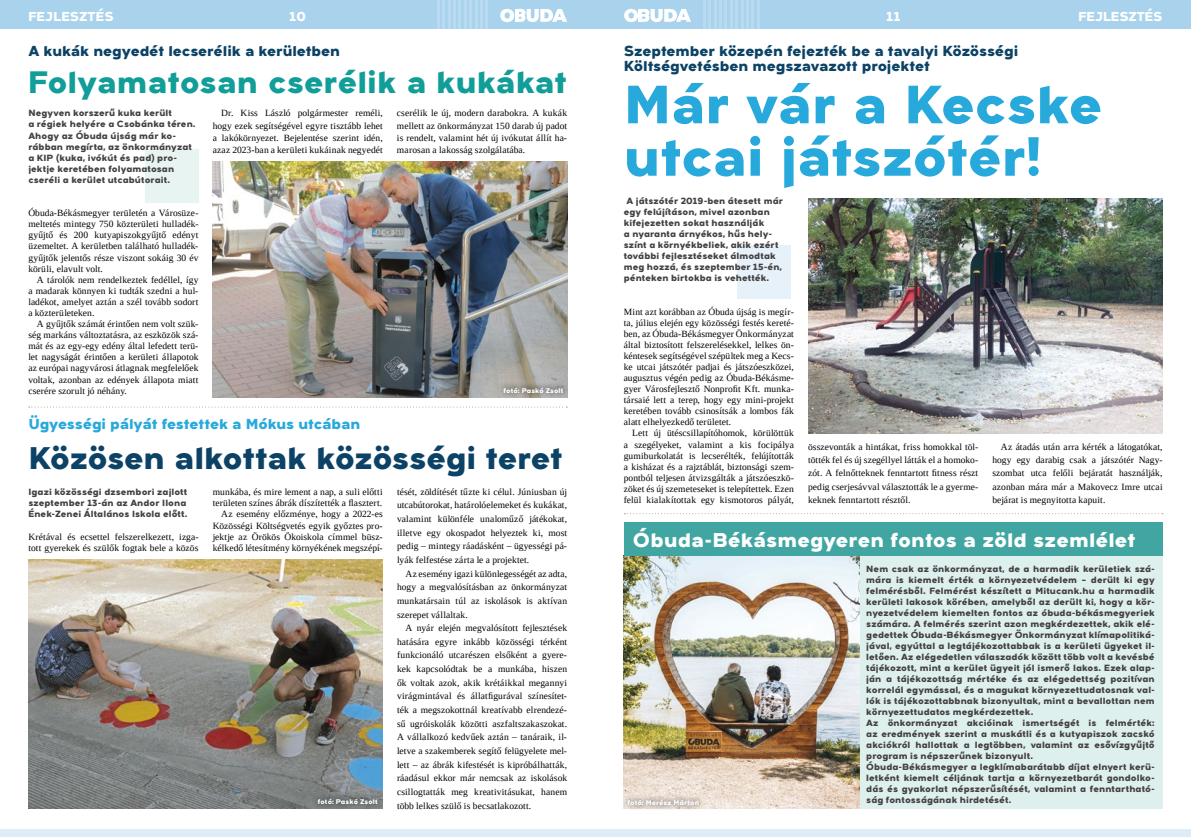
<style>
.page{position:relative;width:1191px;height:837px;background:#fff}
.page>*{position:absolute;margin:0;border:0;box-sizing:border-box;transform-origin:0 0}
.t1{font:800 53.7px/52.4px "Arkibal Display";letter-spacing:-.01em;color:#28a9dc}
.t2{font:800 31.2px "Arkibal Display";letter-spacing:-.01em;color:#0b4265}
.t3{font:800 31px "Arkibal Display";color:#119e99}
.t4{font:800 20px "Arkibal Display";letter-spacing:.005em;color:#fff}
.t5{font:800 14.5px/14.5px "Arkibal Display";letter-spacing:-.01em;color:#0b4265}
.t6{font:800 14.5px "Arkibal Display";letter-spacing:-.01em;color:#28a9dc}
.t7{font:800 13px "Arkibal Display";letter-spacing:-.02em;color:#fff}
.t8{font:9.5px/11.1px "Liberation Serif";letter-spacing:.01em;color:#000;text-align:justify}
.t9{font:800 9px/11px "Arkibal";letter-spacing:.005em;color:#444141}
.t10{font:800 6.8px "Arkibal";letter-spacing:.015em;color:#fff}
</style>
<div class="page">
<div style="left:145px;top:149px;width:53px;height:54px;background:#e7f4f2"></div>
<div style="left:737px;top:245px;width:54px;height:54px;background:#e6f1f9"></div>
<div style="left:595px;top:0;width:596px;height:29px;background:#a9d2ed"></div>
<div style="left:0;top:0;width:597px;height:29px;background:#a9d2ed"></div>
<svg style="left:624px;top:9px;width:67px;height:13px"></svg>
<svg style="left:500px;top:9px;width:67px;height:13px"></svg>
<hr style="left:703px;top:0;width:3px;height:29px;background:#fff">
<hr style="left:708px;top:0;width:3px;height:29px;background:#fff">
<hr style="left:714px;top:0;width:2px;height:29px;background:#fff">
<hr style="left:719px;top:0;width:3px;height:29px;background:#fff">
<hr style="left:724px;top:0;width:3px;height:29px;background:#fff">
<hr style="left:730px;top:0;width:3px;height:29px;background:#fff">
<hr style="left:735px;top:0;width:3px;height:29px;background:#fff">
<hr style="left:740px;top:0;width:3px;height:29px;background:#fff">
<hr style="left:746px;top:0;width:3px;height:29px;background:#fff">
<hr style="left:751px;top:0;width:3px;height:29px;background:#fff">
<hr style="left:757px;top:0;width:2px;height:29px;background:#fff">
<hr style="left:458px;top:0;width:3px;height:29px;background:#fff">
<hr style="left:453px;top:0;width:3px;height:29px;background:#fff">
<hr style="left:448px;top:0;width:2px;height:29px;background:#fff">
<hr style="left:442px;top:0;width:3px;height:29px;background:#fff">
<hr style="left:437px;top:0;width:3px;height:29px;background:#fff">
<hr style="left:464px;top:0;width:3px;height:29px;background:#fff">
<hr style="left:469px;top:0;width:3px;height:29px;background:#fff">
<hr style="left:475px;top:0;width:2px;height:29px;background:#fff">
<hr style="left:480px;top:0;width:3px;height:29px;background:#fff">
<hr style="left:485px;top:0;width:3px;height:29px;background:#fff">
<div style="left:596px;top:829px;width:595px;height:7px;background:#deecf7"></div>
<div style="left:0;top:829px;width:596px;height:7px;background:#deecf7"></div>
<img style="left:213px;top:162px;width:354px;height:235px">
<svg style="left:29px;top:406px;width:538px;height:1px"></svg>
<img style="left:28px;top:559px;width:355px;height:249px">
<div style="left:312px;top:792px;width:71px;height:17px;background:#000;opacity:.75"></div>
<div style="left:498px;top:381px;width:71px;height:17px;background:#000;opacity:.75"></div>
<img style="left:808px;top:198px;width:354px;height:235px">
<svg style="left:624px;top:513px;width:539px;height:1px"></svg>
<div style="left:624px;top:539px;width:538px;height:269px;background:#def0ee"></div>
<img style="left:624px;top:555px;width:235px;height:253px">
<div style="left:624px;top:522px;width:538px;height:33px;background:#41a6a2"></div>
<div style="left:621px;top:793px;width:84px;height:18px;background:#000;opacity:.75"></div>
<h3 class="t7" style="left:28px;top:7px;width:87px">FEJLESZTÉS</h3>
<h3 class="t7" style="left:289px;top:7px;width:18px">10</h3>
<h3 class="t7" style="left:886px;top:7px;width:16px">11</h3>
<h3 class="t7" style="left:1078px;top:7px;width:86px">FEJLESZTÉS</h3>
<h3 class="t5" style="left:28px;top:43px;width:313px">A kukák negyedét lecserélik a kerületben</h3>
<h3 class="t3" style="left:28px;top:59px;width:540px">Folyamatosan cserélik a kukákat</h3>
<p class="t9" style="left:28px;top:107px;width:169px">Negyven korszerű kuka került<br>a régiek helyére a Csobánka téren.<br>Ahogy az Óbuda újság már ko&shy;rábban megírta, az önkormányzat a KIP (kuka, ivókút és pad) pro&shy;jektje keretében folyamatosan cseréli a kerület utcabútorait.</p>
<p class="t8" style="left:28px;top:207px;width:172px">Óbuda-Békásmegyer területén a Városüze&shy;meltetés mintegy 750 közterületi hulladék&shy;gyűjtő és 200 kutyapiszokgyűjtő edényt üzemeltet. A kerületben található hulladék&shy;gyűjtők jelentős része viszont sokáig 30 év körüli, elavult volt.</p>
<p class="t8" style="left:28px;top:274px;width:172px;text-indent:9px">A tárolók nem rendelkeztek fedéllel, így a madarak könnyen ki tudták szedni a hul&shy;ladékot, amelyet aztán a szél tovább sodort a közterületeken.</p>
<p class="t8" style="left:28px;top:318px;width:172px;text-indent:9px">A gyűjtők számát érintően nem volt szük&shy;ség markáns változtatásra, az eszközök szá&shy;mát és az egy-egy edény által lefedett terü&shy;let nagyságát érintően a kerületi állapotok az európai nagyvárosi átlagnak megfelelőek voltak, azonban az edények állapota miatt cserére szorult jó néhány.</p>
<p class="t8" style="left:213px;top:107px;width:172px;line-height:12.3px;text-indent:9px">Dr. Kiss László polgármester reméli, hogy ezek segítségével egyre tisztább lehet a lakókörnyezet. Bejelentése szerint idén, azaz 2023-ban a kerületi kukáinak negyedét</p>
<p class="t8" style="left:397px;top:107px;width:172px;line-height:12.3px">cserélik le új, modern darabokra. A kukák mellett az önkormányzat 150 darab új padot is rendelt, valamint hét új ivókutat állít ha&shy;marosan a lakosság szolgálatába.</p>
<p class="t10" style="left:503px;top:385px;width:61px">fotó: Paskó Zsolt</p>
<h3 class="t6" style="left:28px;top:413px;width:333px">Ügyességi pályát festettek a Mókus utcában</h3>
<h2 class="t2" style="left:28px;top:435px;width:536px">Közösen alkottak közösségi teret</h2>
<p class="t9" style="left:28px;top:485px;width:161px;line-height:11.3px">Igazi közösségi dzsembori zajlott szeptember 13-án az Andor Ilona<br>Ének-Zenei Általános Iskola előtt.</p>
<p class="t8" style="left:28px;top:531px;width:172px">Krétával és ecsettel felszerelkezett, izga&shy;tott gyerekek és szülők fogtak bele a közös</p>
<p class="t8" style="left:213px;top:485px;width:172px;text-align:right">munkába, és mire lement a nap, a suli előtti területen színes ábrák díszítették a flasztert.<br>Az esemény előzménye, hogy a 2022-es Közösségi Költségvetés egyik győztes pro&shy;jektje az Örökös Ökoiskola címmel büsz&shy;kélkedő létesítmény környékének megszépí-</p>
<p class="t8" style="left:397px;top:484px;width:172px;line-height:13.6px">tését, zöldítését tűzte ki célul. Júniusban új utcabútorokat, határolóelemeket és kukákat, valamint különféle unaloműző játékokat, illetve egy okospadot helyeztek ki, most pedig – mintegy ráadásként – ügyességi pá&shy;lyák felfestése zárta le a projektet.</p>
<p class="t8" style="left:397px;top:566px;width:172px;line-height:13.6px;text-indent:9px">Az esemény igazi különlegességét az adta, hogy a megvalósításban az önkormányzat munkatársain túl az iskolások is aktívan szerepet vállaltak.</p>
<p class="t8" style="left:397px;top:621px;width:172px;line-height:13.6px;text-indent:9px">A nyár elején megvalósított fejlesztések hatására egyre inkább közösségi térként funkcionáló utcarészen elsőként a gyere&shy;kek kapcsolódtak be a munkába, hiszen ők voltak azok, akik krétáikkal megannyi virágmintával és állatfigurával színesítet&shy;ték a megszokottnál kreatívabb elrendezé&shy;sű ugróiskolák közötti aszfaltszakaszokat.<br>A vállalkozó kedvűek aztán – tanáraik, il&shy;letve a szakemberek segítő felügyelete mel&shy;lett – az ábrák kifestését is kipróbálhatták, ráadásul ekkor már nemcsak az iskolások csillogtatták meg kreativitásukat, hanem több lelkes szülő is becsatlakozott.</p>
<p class="t10" style="left:318px;top:796px;width:61px">fotó: Paskó Zsolt</p>
<h3 class="t5" style="left:624px;top:43px;width:396px">Szeptember közepén fejezték be a tavalyi Közösségi<br>Költségvetésben megszavazott projektet</h3>
<h1 class="t1" style="left:624px;top:76px;width:480px">Már vár a Kecske utcai játszótér!</h1>
<p class="t9" style="left:624px;top:194px;width:161px">A játszótér 2019-ben átesett már egy felújításon, mivel azonban kifejezetten sokat használják<br>a nyaranta árnyékos, hűs hely&shy;színt a környékbeliek, akik ezért további fejlesztéseket álmodtak meg hozzá, és szeptember 15-én, pénteken birtokba is vehették.</p>
<p class="t8" style="left:624px;top:305px;width:172px">Mint azt korábban az Óbuda újság is megír&shy;ta, július elején egy közösségi festés kereté&shy;ben, az Óbuda-Békásmegyer Önkormányzat által biztosított felszerelésekkel, lelkes ön&shy;kéntesek segítségével szépültek meg a Kecs&shy;ke utcai játszótér padjai és játszóeszközei, augusztus végén pedig az Óbuda-Békásme&shy;gyer Városfejlesztő Nonprofit Kft. munka&shy;társaié lett a terep, hogy egy mini-projekt keretében tovább csinosítsák a lombos fák alatt elhelyezkedő területet.</p>
<p class="t8" style="left:624px;top:427px;width:172px;text-indent:9px">Lett új ütéscsillapítóhomok, körülöttük a szegélyeket, valamint a kis focipálya gumiburkolatát is lecserélték, felújították a kisházat és a rajztáblát, biztonsági szem&shy;pontból teljesen átvizsgálták a játszóeszkö&shy;zöket és új szemeteseket is telepítettek. Ezen felül kialakítottak egy kismotoros pályát,</p>
<p class="t8" style="left:808px;top:439px;width:172px;line-height:13.3px">összevonták a hintákat, friss homokkal töl&shy;tötték fel és új szegéllyel látták el a homoko&shy;zót. A felnőtteknek fenntartott fitness részt pedig cserjesávval választották le a gyerme&shy;keknek fenntartott résztől.</p>
<p class="t8" style="left:992px;top:439px;width:172px;line-height:13.3px;text-indent:9px">Az átadás után arra kérték a látogatókat, hogy egy darabig csak a játszótér Nagy&shy;szombat utca felőli bejáratát használják, azonban mára már a Makovecz Imre utcai bejárat is megnyitotta kapuit.</p>
<h3 class="t4" style="left:633px;top:524px;width:504px">Óbuda-Békásmegyeren fontos a zöld szemlélet</h3>
<p class="t9" style="left:866px;top:562px;width:290px">Nem csak az önkormányzat, de a harmadik kerületiek szá&shy;mára is kiemelt érték a környezetvédelem – derült ki egy felmérésből. Felmérést készített a Mitucank.hu a harmadik kerületi lakosok körében, amelyből az derült ki, hogy a kör&shy;nyezetvédelem kiemelten fontos az óbuda-békásmegyeriek számára. A felmérés szerint azon megkérdezettek, akik elé&shy;gedettek Óbuda-Békásmegyer Önkormányzat klímapolitiká&shy;jával, egyúttal a legtájékozottabbak is a kerületi ügyeket il&shy;letően. Az elégedetlen válaszadók között több volt a kevésbé tájékozott, mint a kerület ügyeit jól ismerő lakos. Ezek alap&shy;ján a tájékozottság mértéke és az elégedettség pozitívan korrelál egymással, és a magukat környezettudatosnak val&shy;lók is tájékozottabbnak bizonyultak, mint a bevallottan nem környezettudatos megkérdezettek.<br>Az önkormányzat akcióinak ismertségét is felmérték: az eredmények szerint a muskátli és a kutyapiszok zacskó akciókról hallottak a legtöbben, valamint az esővízgyűjtő program is népszerűnek bizonyult.<br>Óbuda-Békásmegyer a legklímabarátabb díjat elnyert kerü&shy;letként kiemelt céljának tartja a környezetbarát gondolko&shy;dás és gyakorlat népszerűsítését, valamint a fenntartható&shy;ság fontosságának hirdetését.</p>
<p class="t10" style="left:627px;top:797px;width:73px">fotó: Merész Márton</p>
</div>
